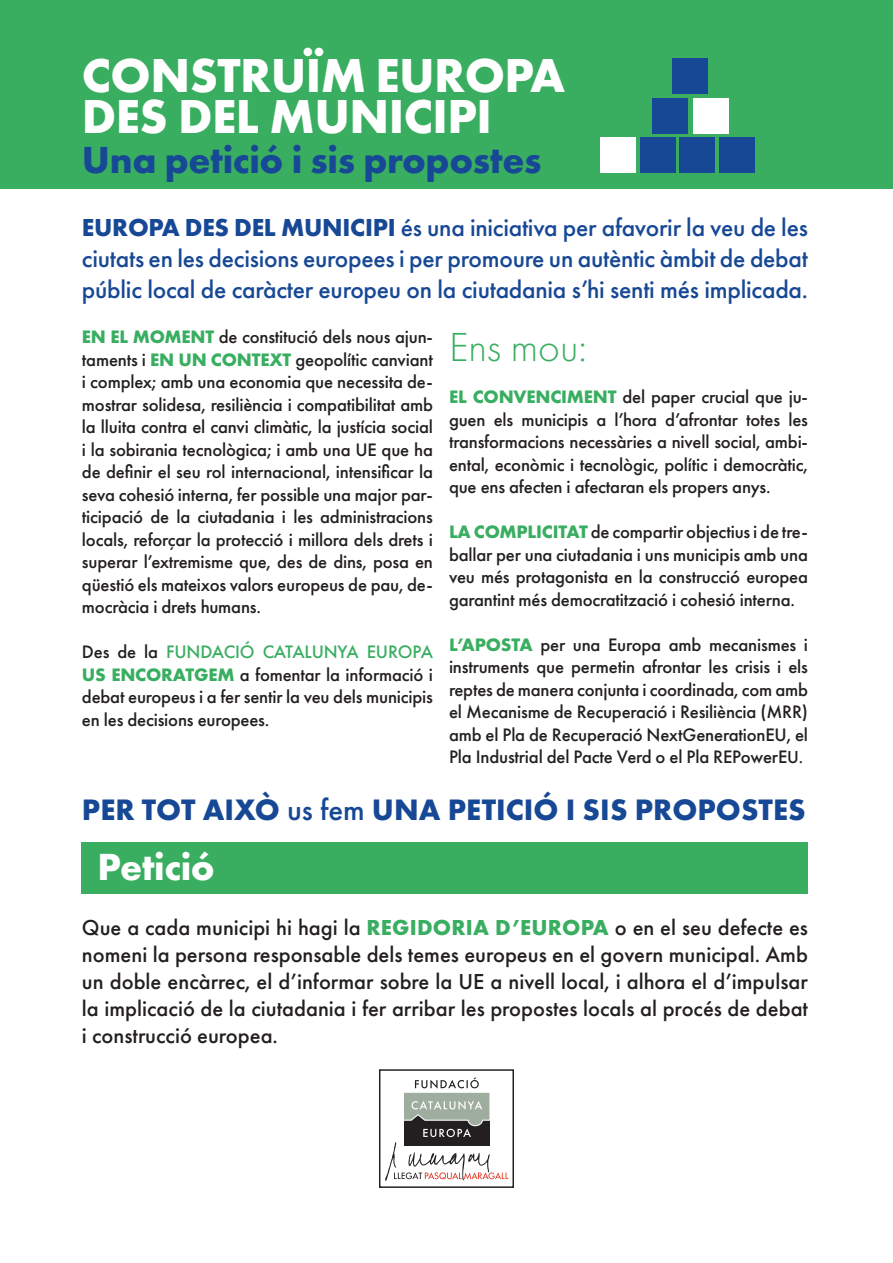
<style>
.page{position:relative;width:893px;height:1263px;background:#fff}
.page>*{position:absolute;margin:0;border:0;box-sizing:border-box;transform-origin:0 0}
.t1{font:700 49.5px/41.7px "Futura PT";letter-spacing:-.01em;color:#fff}
.t2{font:300 42px "Futura PT";color:#39ae61}
.t3{font:700 39.15px "Futura PT";letter-spacing:-.01em;color:#174895}
.t4{font:700 39.15px "Futura PT";letter-spacing:-.01em;color:#fff}
.t5{font:700 30.75px "Futura PT";color:#174895}
.t6{font:500 25.5px/30.6px "Futura PT";letter-spacing:-.01em;color:#174895;text-align:justify}
.t7{font:500 22.5px/27px "Futura PT";color:#231f20;text-align:justify}
.t8{font:500 18.75px/22.5px "Futura PT";letter-spacing:-.01em;color:#231f20;text-align:justify}
.s1{font-weight:700}
.s2{font-weight:700;color:#39ae61}
.s3{color:#39ae61}
.s4{font-size:18px}
.s5{font-weight:500}
</style>
<div class="page">
<div style="left:82px;top:843px;width:726px;height:51px;background:#39ae61"></div>
<div style="left:0;top:0;width:893px;height:189px;background:#39ae61"></div>
<div style="left:653px;top:98px;width:35px;height:35px;background:#174895"></div>
<div style="left:693px;top:98px;width:35px;height:35px;background:#fff"></div>
<div style="left:672px;top:58px;width:36px;height:36px;background:#174895"></div>
<div style="left:600px;top:137px;width:36px;height:36px;background:#fff"></div>
<div style="left:640px;top:137px;width:35px;height:36px;background:#174895"></div>
<div style="left:679px;top:137px;width:36px;height:36px;background:#174895"></div>
<div style="left:719px;top:137px;width:36px;height:36px;background:#174895"></div>
<div style="left:379px;top:1069px;width:135px;height:119px;border:1px solid #231f20"></div>
<svg style="left:385px;top:1077px;width:123px;height:104px"></svg>
<p class="t1" style="left:82px;top:53px;width:485px">CONSTRUÏM EUROPA<br>DES DEL MUNICIPI</p>
<p class="t3" style="left:82px;top:134px;width:461px">Una petició i sis propostes</p>
<p class="t6" style="left:82px;top:213px;width:727px"><span class="s1">EUROPA DES DEL MUNICIPI</span> és una iniciativa per afavorir la veu de les ciutats en les decisions europees i per promoure un autèntic àmbit de debat públic local de caràcter europeu on la ciutadania s’hi senti més implicada.</p>
<p class="t8" style="left:82px;top:326px;width:353px"><span class="s2">EN EL MOMENT</span> de constitució dels nous ajun&shy;taments i <span class="s2">EN UN CONTEXT</span> geopolític canviant i complex; amb una economia que necessita de&shy;mostrar solidesa, resiliència i compatibilitat amb la lluita contra el canvi climàtic, la justícia social i la sobirania tecnològica; i amb una UE que ha de definir el seu rol internacional, intensificar la seva cohesió interna, fer possible una major par&shy;ticipació de la ciutadania i les administracions locals, reforçar la protecció i millora dels drets i superar l’extremisme que, des de dins, posa en qüestió els mateixos valors europeus de pau, de&shy;mocràcia i drets humans.</p>
<p class="t8" style="left:82px;top:641px;width:353px">Des de la <span class="s3">FUNDACIÓ CATALUNYA EUROPA </span><span class="s2">US ENCORATGEM</span> a fomentar la informació i debat europeus i a fer sentir la veu dels municipis en les decisions europees.</p>
<p class="t2" style="left:449px;top:323px;width:139px">Ens mou:</p>
<p class="t8" style="left:449px;top:386px;width:360px"><span class="s2">EL CONVENCIMENT</span> del paper crucial que ju&shy;guen els municipis a l’hora d’afrontar totes les transformacions necessàries a nivell social, ambi&shy;ental, econòmic i tecnològic, polític i democràtic, que ens afecten i afectaran els propers anys.</p>
<p class="t8" style="left:449px;top:521px;width:360px"><span class="s2">LA COMPLICITAT</span> de compartir objectius i de tre&shy;ballar per una ciutadania i uns municipis amb una veu més protagonista en la construcció europea garantint més democratització i cohesió interna.</p>
<p class="t8" style="left:449px;top:633px;width:361px"><span class="s2">L’APOSTA</span> per una Europa amb mecanismes i instruments que permetin afrontar les crisis i els reptes de manera conjunta i coordinada, com amb el Mecanisme de Recuperació i Resiliència (MRR) amb el Pla de Recuperació NextGenerationEU, el Pla Industrial del Pacte Verd o el Pla REPowerE<span class="s4">U.</span></p>
<p class="t5" style="left:82px;top:790px;width:725px">PER TOT AIXÒ <span class="s5">us fem</span> UNA PETICIÓ I SIS PROPOSTES</p>
<p class="t4" style="left:97px;top:842px;width:119px">Petició</p>
<p class="t7" style="left:82px;top:914px;width:728px">Que a cada municipi hi hagi la <span class="s2">REGIDORIA D’EUROPA</span> o en el seu defecte es nomeni la persona responsable dels temes europeus en el govern municipal. Amb un doble encàrrec, el d’informar sobre la UE a nivell local, i alhora el d’impulsar la implicació de la ciutadania i fer arribar les propostes locals al procés de debat i construcció europea.</p>
</div>
